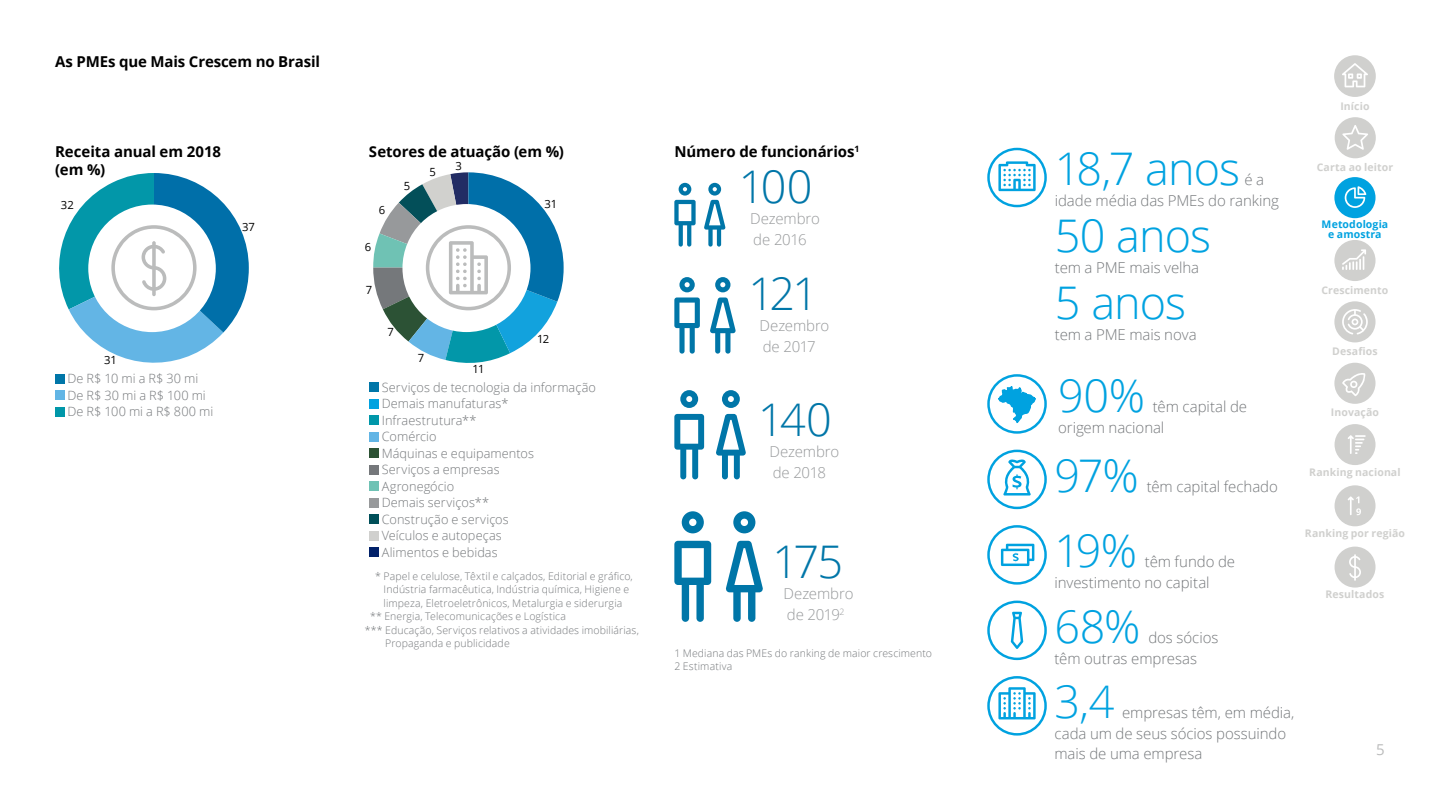
<style>
.page{position:relative;width:1440px;height:810px;background:#fff}
.page>*{position:absolute;margin:0;border:0;box-sizing:border-box;transform-origin:0 0}
.inter_1_-_vazado__10{font:300 45px "Open Sans";letter-spacing:-.02em;color:#00a2e0}
.inter_1_-_vazado__10-2{font:300 45px "Open Sans";letter-spacing:-.07em;color:#0076a8}
.inter_1_-_vazado__10-3{font:300 15px/21px "Open Sans";letter-spacing:-.005em;color:#75787b}
.graficos_titulo{font:700 15px/18px "Open Sans";letter-spacing:-.005em;color:#000}
.inter_1_-_vazado__10-4{font:300 15px/21px "Open Sans";letter-spacing:-.005em;color:#97999b}
.t1{font:15px "Open Sans";color:#bbbcbc}
.t2{font:300 12.75px "Open Sans";letter-spacing:.005em;color:#75787b}
.t3{font:11.25px "Open Sans";letter-spacing:-.01em;color:#000}
.notas{font:300 10.5px/13.5px "Open Sans";letter-spacing:.01em;color:#75787b;text-align:center}
.t4{font:700 10.5px "Open Sans";letter-spacing:.01em;color:#d0d0ce}
.t5{font:700 10.5px/10.2px "Open Sans";letter-spacing:.01em;color:#00a2e0;text-align:center}
</style>
<div class="page">
<svg style="left:1334px;top:55px;width:42px;height:42px"></svg>
<svg style="left:1335px;top:424px;width:41px;height:41px"></svg>
<svg style="left:1335px;top:547px;width:41px;height:41px"></svg>
<svg style="left:1335px;top:485px;width:41px;height:41px"></svg>
<svg style="left:1334px;top:301px;width:42px;height:41px"></svg>
<svg style="left:1334px;top:363px;width:42px;height:41px"></svg>
<svg style="left:1335px;top:117px;width:41px;height:41px"></svg>
<svg style="left:1334px;top:240px;width:42px;height:41px"></svg>
<svg style="left:1334px;top:177px;width:42px;height:41px"></svg>
<div style="left:55px;top:374px;width:9px;height:9px;background:#0076a8"></div>
<div style="left:55px;top:391px;width:9px;height:9px;background:#62b5e5"></div>
<div style="left:55px;top:407px;width:9px;height:9px;background:#0097a9"></div>
<svg style="left:59px;top:173px;width:190px;height:190px"></svg>
<svg style="left:704px;top:183px;width:21px;height:64px"></svg>
<svg style="left:674px;top:183px;width:22px;height:64px"></svg>
<svg style="left:710px;top:277px;width:26px;height:77px"></svg>
<svg style="left:674px;top:277px;width:26px;height:77px"></svg>
<svg style="left:716px;top:414px;width:30px;height:65px"></svg>
<svg style="left:722px;top:390px;width:18px;height:18px"></svg>
<svg style="left:674px;top:414px;width:30px;height:65px"></svg>
<svg style="left:680px;top:390px;width:18px;height:18px"></svg>
<svg style="left:726px;top:541px;width:37px;height:81px"></svg>
<svg style="left:733px;top:511px;width:22px;height:22px"></svg>
<svg style="left:674px;top:541px;width:37px;height:81px"></svg>
<svg style="left:682px;top:511px;width:22px;height:22px"></svg>
<svg style="left:987px;top:148px;width:60px;height:59px"></svg>
<svg style="left:987px;top:450px;width:60px;height:59px"></svg>
<svg style="left:987px;top:374px;width:60px;height:60px"></svg>
<svg style="left:987px;top:525px;width:60px;height:60px"></svg>
<div style="left:370px;top:383px;width:9px;height:9px;background:#0076a8"></div>
<div style="left:370px;top:399px;width:9px;height:9px;background:#00a2e0"></div>
<div style="left:370px;top:416px;width:9px;height:9px;background:#0097a9"></div>
<div style="left:370px;top:432px;width:9px;height:9px;background:#62b5e5"></div>
<div style="left:370px;top:449px;width:9px;height:9px;background:#2c5234"></div>
<div style="left:370px;top:465px;width:9px;height:9px;background:#75787b"></div>
<div style="left:370px;top:482px;width:9px;height:9px;background:#6fc2b4"></div>
<div style="left:370px;top:498px;width:9px;height:9px;background:#97999b"></div>
<div style="left:370px;top:515px;width:9px;height:9px;background:#004f59"></div>
<div style="left:370px;top:531px;width:9px;height:9px;background:#d0d0ce"></div>
<div style="left:370px;top:548px;width:9px;height:9px;background:#012169"></div>
<svg style="left:373px;top:172px;width:191px;height:191px"></svg>
<svg style="left:987px;top:601px;width:60px;height:59px"></svg>
<svg style="left:987px;top:676px;width:60px;height:60px"></svg>
<h2 class="graficos_titulo" style="left:55px;top:52px;width:266px">As PMEs que Mais Crescem no Brasil</h2>
<p class="graficos_titulo" style="left:55px;top:142px;width:167px">Receita anual em 2018 (em %)</p>
<p class="graficos_titulo" style="left:674px;top:142px;width:187px">Número de funcionários<sup>1</sup></p>
<p class="graficos_titulo" style="left:369px;top:142px;width:197px">Setores de atuação (em %)</p>
<p class="t3" style="left:456px;top:158px;width:8px">3</p>
<p class="t3" style="left:429px;top:164px;width:8px">5</p>
<p class="inter_1_-_vazado__10-2" style="left:739px;top:156px;width:75px">100</p>
<p class="inter_1_-_vazado__10-4" style="left:750px;top:207px;width:71px">Dezembro de 2016</p>
<p class="inter_1_-_vazado__10-2" style="left:748px;top:263px;width:71px">121</p>
<p class="inter_1_-_vazado__10-4" style="left:760px;top:314px;width:71px">Dezembro de 2017</p>
<p class="t3" style="left:404px;top:178px;width:8px">5</p>
<p class="t3" style="left:544px;top:196px;width:14px">31</p>
<p class="t3" style="left:61px;top:197px;width:14px">32</p>
<p class="t3" style="left:379px;top:203px;width:8px">6</p>
<p class="t3" style="left:242px;top:219px;width:14px">37</p>
<p class="t3" style="left:365px;top:239px;width:8px">6</p>
<p class="t3" style="left:366px;top:282px;width:8px">7</p>
<p class="t3" style="left:387px;top:324px;width:8px">7</p>
<p class="t3" style="left:537px;top:331px;width:14px">12</p>
<p class="t3" style="left:418px;top:350px;width:8px">7</p>
<p class="t3" style="left:104px;top:352px;width:14px">31</p>
<p class="t3" style="left:473px;top:361px;width:14px">11</p>
<p class="t2" style="left:67px;top:370px;width:132px">De R$ 10 mi a R$ 30 mi</p>
<p class="t2" style="left:67px;top:386px;width:140px">De R$ 30 mi a R$ 100 mi</p>
<p class="t2" style="left:67px;top:403px;width:147px">De R$ 100 mi a R$ 800 mi</p>
<p class="t2" style="left:382px;top:378px;width:216px">Serviços de tecnologia da informação</p>
<p class="t2" style="left:382px;top:395px;width:128px">Demais manufaturas*</p>
<p class="t2" style="left:382px;top:411px;width:96px">Infraestrutura**</p>
<p class="t2" style="left:382px;top:428px;width:56px">Comércio</p>
<p class="t2" style="left:382px;top:444px;width:154px">Máquinas e equipamentos</p>
<p class="t2" style="left:382px;top:461px;width:119px">Serviços a empresas</p>
<p class="t2" style="left:382px;top:477px;width:74px">Agronegócio</p>
<p class="t2" style="left:382px;top:494px;width:109px">Demais serviços**</p>
<p class="t2" style="left:382px;top:510px;width:128px">Construção e serviços</p>
<p class="t2" style="left:382px;top:527px;width:121px">Veículos e autopeças</p>
<p class="t2" style="left:382px;top:543px;width:117px">Alimentos e bebidas</p>
<p class="inter_1_-_vazado__10-2" style="left:758px;top:388px;width:75px">140</p>
<p class="inter_1_-_vazado__10-4" style="left:769px;top:440px;width:71px">Dezembro de 2018</p>
<p class="inter_1_-_vazado__10-2" style="left:772px;top:531px;width:72px">175</p>
<p class="inter_1_-_vazado__10-4" style="left:784px;top:583px;width:71px">Dezembro de 2019<sup>2</sup></p>
<p class="notas" style="left:674px;top:646px;width:259px">1 Mediana das PMEs do ranking de maior crescimento</p>
<p class="notas" style="left:674px;top:660px;width:59px">2 Estimativa</p>
<p class="notas" style="left:375px;top:569px;width:259px">* Papel e celulose, Têxtil e calçados, Editorial e gráfico,<br>Indústria farmacêutica, Indústria química, Higiene e limpeza, Eletroeletrônicos, Metalurgia e siderurgia</p>
<p class="notas" style="left:370px;top:609px;width:197px">** Energia, Telecomunicações e Logística</p>
<p class="notas" style="left:385px;top:623px;width:255px;text-align:left;text-indent:-20px">*** Educação, Serviços relativos a atividades imobiliárias,<br>Propaganda e publicidade</p>
<p class="t4" style="left:1340px;top:99px;width:31px">Início</p>
<p class="inter_1_-_vazado__10" style="left:1055px;top:138px;width:187px">18,7 anos</p>
<p class="inter_1_-_vazado__10-3" style="left:1055px;top:169px;width:226px;text-indent:190px">é a idade média das PMEs do ranking</p>
<p class="inter_1_-_vazado__10" style="left:1055px;top:205px;width:158px">50 anos</p>
<p class="inter_1_-_vazado__10-3" style="left:1055px;top:257px;width:146px">tem a PME mais velha</p>
<p class="inter_1_-_vazado__10" style="left:1055px;top:272px;width:133px">5 anos</p>
<p class="inter_1_-_vazado__10-3" style="left:1055px;top:324px;width:143px">tem a PME mais nova</p>
<p class="inter_1_-_vazado__10" style="left:1058px;top:364px;width:88px">90%</p>
<p class="inter_1_-_vazado__10-3" style="left:1058px;top:395px;width:191px;text-indent:95px">têm capital de origem nacional</p>
<p class="inter_1_-_vazado__10" style="left:1055px;top:444px;width:86px">97%</p>
<p class="inter_1_-_vazado__10-3" style="left:1147px;top:475px;width:133px">têm capital fechado</p>
<p class="t4" style="left:1317px;top:160px;width:78px">Carta ao leitor</p>
<p class="t5" style="left:1322px;top:219px;width:68px">Metodologia e amostra</p>
<p class="t4" style="left:1322px;top:283px;width:68px">Crescimento</p>
<p class="t4" style="left:1332px;top:344px;width:47px">Desafios</p>
<p class="t4" style="left:1331px;top:404px;width:50px">Inovação</p>
<p class="t4" style="left:1309px;top:465px;width:93px">Ranking nacional</p>
<p class="inter_1_-_vazado__10" style="left:1055px;top:520px;width:84px">19%</p>
<p class="inter_1_-_vazado__10-3" style="left:1055px;top:551px;width:182px;text-indent:90px">têm fundo de investimento no capital</p>
<p class="inter_1_-_vazado__10" style="left:1055px;top:595px;width:88px">68%</p>
<p class="inter_1_-_vazado__10-3" style="left:1055px;top:626px;width:165px;text-indent:94px">dos sócios têm outras empresas</p>
<p class="inter_1_-_vazado__10" style="left:1055px;top:671px;width:61px">3,4</p>
<p class="inter_1_-_vazado__10-3" style="left:1055px;top:702px;width:241px;text-indent:68px">empresas têm, em média, cada um de seus sócios possuindo</p>
<p class="inter_1_-_vazado__10-3" style="left:1055px;top:742px;width:149px">mais de uma empresa</p>
<p class="t4" style="left:1305px;top:526px;width:102px">Ranking por região</p>
<p class="t4" style="left:1326px;top:586px;width:60px">Resultados</p>
<h2 class="t1" style="left:1376px;top:739px;width:10px">5</h2>
</div>
